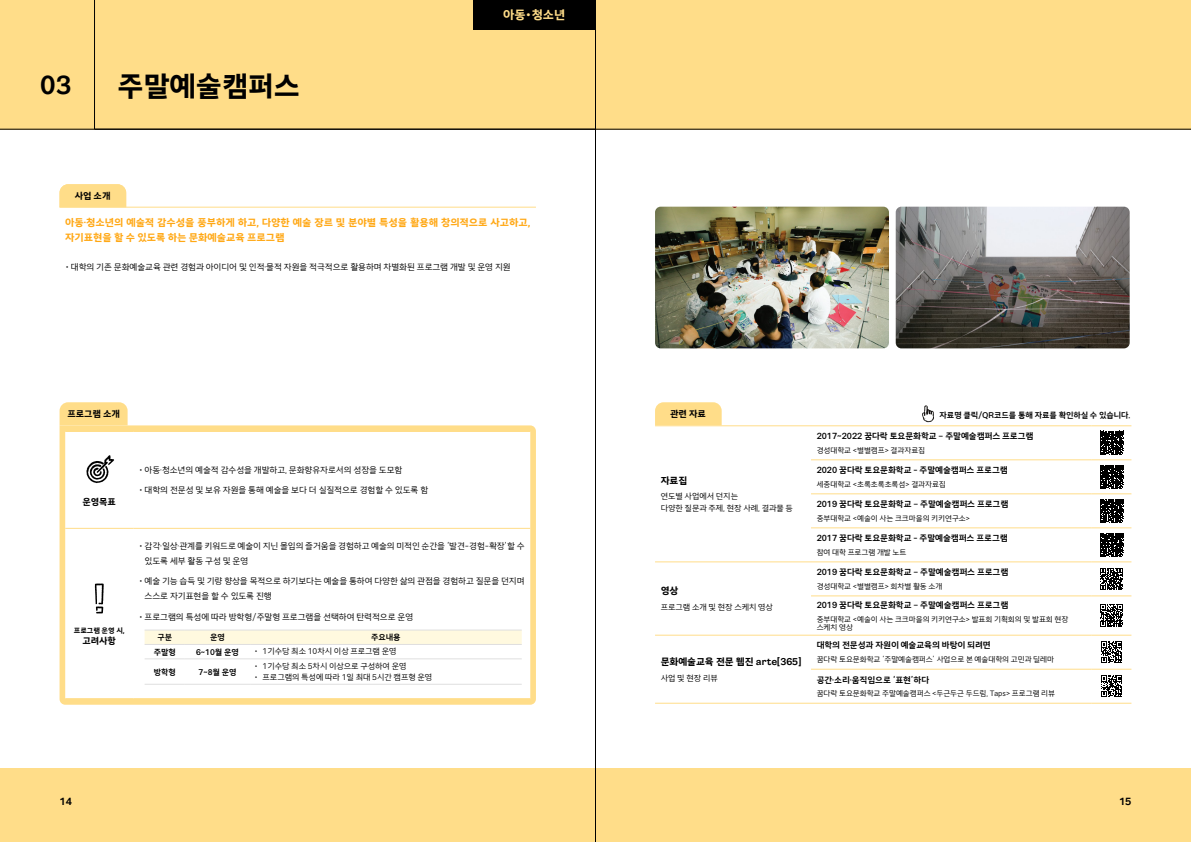
<style>
.page{position:relative;width:1191px;height:842px;background:#fff}
.page>*{position:absolute;margin:0;border:0;box-sizing:border-box;transform-origin:0 0}
.t1{font:28px "Happiness Sans Print Title";color:#000}
.t2{font:25px "Happiness Sans Print Title";color:#000}
.t3{font:12px "Happiness Sans Print Title";color:#ffdd89}
.t4{font:10px/15px "Happiness Sans Print Title";color:#ffa815}
.t5{font:10px "Happiness Sans Print Title";color:#000}
.t6{font:9.5px "Happiness Sans Print Title";color:#000}
.t7{font:9px "Happiness Sans Print Title";color:#000}
.t8{font:8.5px/15px "Happiness Sans Print Regular";color:#000}
.t9{font:8.5px "Happiness Sans Print Bold";color:#000}
.t10{font:8px/11.5px "Happiness Sans Print Regular";color:#000}
.t11{font:8px "Happiness Sans Print Bold";color:#000}
.t12{font:7.5px/8px "Happiness Sans Print Regular";color:#000}
.t13{font:7px "Happiness Sans Print Title";color:#000}
</style>
<div class="page">
<div style="left:0;top:0;width:595px;height:130px;background:#ffdd89"></div>
<div style="left:595px;top:0;width:596px;height:130px;background:#ffdd89"></div>
<hr style="left:0;top:129px;width:595px;height:1px;background:#000">
<hr style="left:595px;top:129px;width:596px;height:1px;background:#000">
<div style="left:473px;top:0;width:122px;height:29px;background:#000"></div>
<hr style="left:94px;top:0;width:1px;height:129px;background:#000">
<div style="left:0;top:768px;width:595px;height:74px;background:#ffdd89"></div>
<div style="left:595px;top:768px;width:596px;height:74px;background:#ffdd89"></div>
<svg style="left:60px;top:402px;width:68px;height:23px;background:#ffde8d"></svg>
<svg style="left:60px;top:425px;width:476px;height:280px;background:#ffde8e"></svg>
<svg style="left:65px;top:432px;width:465px;height:266px"></svg>
<hr style="left:133px;top:528px;width:397px;height:1px;background:#ffdd89">
<hr style="left:65px;top:528px;width:68px;height:1px;background:#ffdd89">
<hr style="left:65px;top:431px;width:68px;height:1px;background:#ffdd89">
<hr style="left:133px;top:431px;width:397px;height:1px;background:#ffdd89">
<hr style="left:65px;top:698px;width:68px;height:1px;background:#ffdd89">
<hr style="left:133px;top:698px;width:397px;height:1px;background:#ffdd89">
<svg style="left:86px;top:455px;width:29px;height:29px"></svg>
<svg style="left:95px;top:583px;width:9px;height:31px"></svg>
<div style="left:145px;top:631px;width:377px;height:13px;background:#fff9df"></div>
<hr style="left:145px;top:630px;width:40px;height:1px;background:#dfdfdf">
<hr style="left:185px;top:630px;width:65px;height:1px;background:#dfdfdf">
<hr style="left:250px;top:630px;width:272px;height:1px;background:#dfdfdf">
<hr style="left:145px;top:644px;width:40px;height:1px;background:#dfdfdf">
<hr style="left:185px;top:644px;width:65px;height:1px;background:#dfdfdf">
<hr style="left:250px;top:644px;width:272px;height:1px;background:#dfdfdf">
<hr style="left:145px;top:659px;width:40px;height:1px;background:#dfdfdf">
<hr style="left:185px;top:659px;width:65px;height:1px;background:#dfdfdf">
<hr style="left:250px;top:659px;width:272px;height:1px;background:#dfdfdf">
<hr style="left:145px;top:684px;width:40px;height:1px;background:#dfdfdf">
<hr style="left:185px;top:684px;width:65px;height:1px;background:#dfdfdf">
<hr style="left:250px;top:684px;width:272px;height:1px;background:#dfdfdf">
<hr style="left:60px;top:207px;width:476px;height:1px;background:#ffdd89">
<div style="left:60px;top:184px;width:66px;height:23px;background:#ffdd89"></div>
<img style="left:655px;top:207px;width:234px;height:141px">
<img style="left:895px;top:207px;width:234px;height:141px">
<div style="left:655px;top:402px;width:66px;height:23px;background:#ffdd89"></div>
<hr style="left:811px;top:459px;width:280px;height:1px;background:#ffdd89">
<hr style="left:1091px;top:459px;width:40px;height:1px;background:#ffdd89">
<hr style="left:811px;top:493px;width:280px;height:1px;background:#ffdd89">
<hr style="left:1091px;top:493px;width:40px;height:1px;background:#ffdd89">
<hr style="left:811px;top:527px;width:280px;height:1px;background:#ffdd89">
<hr style="left:1091px;top:527px;width:40px;height:1px;background:#ffdd89">
<hr style="left:811px;top:561px;width:280px;height:1px;background:#ffdd89">
<hr style="left:1091px;top:561px;width:40px;height:1px;background:#ffdd89">
<hr style="left:811px;top:595px;width:280px;height:1px;background:#ffdd89">
<hr style="left:1091px;top:595px;width:40px;height:1px;background:#ffdd89">
<hr style="left:811px;top:635px;width:280px;height:1px;background:#ffdd89">
<hr style="left:1091px;top:635px;width:40px;height:1px;background:#ffdd89">
<hr style="left:811px;top:669px;width:280px;height:1px;background:#ffdd89">
<hr style="left:1091px;top:669px;width:40px;height:1px;background:#ffdd89">
<hr style="left:811px;top:703px;width:280px;height:1px;background:#ffdd89">
<hr style="left:1091px;top:703px;width:40px;height:1px;background:#ffdd89">
<hr style="left:811px;top:425px;width:280px;height:1px;background:#ffdd89">
<hr style="left:1091px;top:425px;width:40px;height:1px;background:#ffdd89">
<hr style="left:655px;top:703px;width:156px;height:1px;background:#ffdd89">
<hr style="left:655px;top:425px;width:156px;height:1px;background:#ffdd89">
<hr style="left:655px;top:561px;width:156px;height:1px;background:#ffdd89">
<hr style="left:655px;top:635px;width:156px;height:1px;background:#ffdd89">
<svg style="left:1100px;top:431px;width:23px;height:24px"></svg>
<svg style="left:1100px;top:465px;width:23px;height:24px"></svg>
<svg style="left:1100px;top:499px;width:23px;height:24px"></svg>
<svg style="left:1100px;top:533px;width:23px;height:24px"></svg>
<svg style="left:1100px;top:568px;width:23px;height:22px"></svg>
<svg style="left:1100px;top:604px;width:23px;height:23px"></svg>
<svg style="left:1101px;top:641px;width:21px;height:22px"></svg>
<svg style="left:1101px;top:675px;width:21px;height:22px"></svg>
<svg style="left:922px;top:405px;width:12px;height:17px"></svg>
<hr style="left:595px;top:0;width:1px;height:842px;background:#000">
<h2 class="t2" style="left:40px;top:69px;width:32px">03</h2>
<h1 class="t1" style="left:118px;top:68px;width:184px">주말예술캠퍼스</h1>
<p class="t7" style="left:75px;top:190px;width:37px">사업 소개</p>
<h3 class="t3" style="left:503px;top:7px;width:63px">아동•청소년</h3>
<p class="t4" style="left:65px;top:215px;width:466px">아동·청소년의 예술적 감수성을 풍부하게 하고, 다양한 예술 장르 및 분야별 특성을 활용해 창의적으로 사고하고, 자기표현을 할 수 있도록 하는 문화예술교육 프로그램</p>
<p class="t8" style="left:65px;top:259px;width:447px">• 대학의 기존 문화예술교육 관련 경험과 아이디어 및 인적·물적 자원을 적극적으로 활용하며 차별화된 프로그램 개발 및 운영 지원</p>
<p class="t7" style="left:67px;top:408px;width:54px">프로그램 소개</p>
<p class="t7" style="left:82px;top:496px;width:35px">운영목표</p>
<p class="t13" style="left:74px;top:626px;width:52px">프로그램 운영 시,</p>
<p class="t7" style="left:82px;top:634px;width:35px">고려사항</p>
<p class="t8" style="left:139px;top:462px;width:265px">• 아동·청소년의 예술적 감수성을 개발하고, 문화향유자로서의 성장을 도모함</p>
<p class="t8" style="left:139px;top:483px;width:291px">• 대학의 전문성 및 보유 자원을 통해 예술을 보다 더 실질적으로 경험할 수 있도록 함</p>
<p class="t8" style="left:145px;top:538px;width:381px;text-indent:-6px">• 감각·일상·관계를 키워드로 예술이 지닌 몰입의 즐거움을 경험하고 예술의 미적인 순간을 ‘발견-경험-확장’할 수 있도록 세부 활동 구성 및 운영</p>
<p class="t8" style="left:145px;top:574px;width:381px;text-indent:-6px">• 예술 기능 습득 및 기량 향상을 목적으로 하기보다는 예술을 통하여 다양한 삶의 관점을 경험하고 질문을 던지며 스스로 자기표현을 할 수 있도록 진행</p>
<p class="t8" style="left:139px;top:609px;width:276px">• 프로그램의 특성에 따라 방학형/주말형 프로그램을 선택하여 탄력적으로 운영</p>
<p class="t11" style="left:157px;top:632px;width:16px">구분</p>
<p class="t11" style="left:210px;top:632px;width:16px">운영</p>
<p class="t11" style="left:371px;top:632px;width:31px">주요내용</p>
<p class="t11" style="left:154px;top:647px;width:24px">주말형</p>
<p class="t11" style="left:196px;top:647px;width:44px">6~10월 운영</p>
<p class="t10" style="left:254px;top:646px;width:144px">• 1기수당 최소 10차시 이상 프로그램 운영</p>
<p class="t11" style="left:154px;top:666px;width:24px">방학형</p>
<p class="t11" style="left:198px;top:666px;width:39px">7~8월 운영</p>
<p class="t10" style="left:254px;top:660px;width:154px">• 1기수당 최소 5차시 이상으로 구성하여 운영</p>
<p class="t10" style="left:254px;top:671px;width:180px">• 프로그램의 특성에 따라 1일 최대 5시간 캠프형 운영</p>
<p class="t7" style="left:670px;top:408px;width:37px">관련 자료</p>
<p class="t6" style="left:660px;top:474px;width:28px">자료집</p>
<p class="t10" style="left:660px;top:491px;width:134px">연도별 사업에서 던지는<br>다양한 질문과 주제, 현장 사례, 결과물 등</p>
<p class="t6" style="left:660px;top:585px;width:19px">영상</p>
<p class="t10" style="left:660px;top:601px;width:114px">프로그램 소개 및 현장 스케치 영상</p>
<p class="t6" style="left:660px;top:655px;width:142px">문화예술교육 전문 웹진 arte[365]</p>
<p class="t10" style="left:660px;top:672px;width:59px">사업 및 현장 리뷰</p>
<p class="t11" style="left:939px;top:410px;width:192px">자료명 클릭/QR코드를 통해 자료를 확인하실 수 있습니다.</p>
<p class="t9" style="left:816px;top:431px;width:218px">2017~2022 꿈다락 토요문화학교 – 주말예술캠퍼스 프로그램</p>
<p class="t12" style="left:816px;top:446px;width:110px">경성대학교 &lt;별별캠프&gt; 결과자료집</p>
<p class="t9" style="left:816px;top:465px;width:192px">2020 꿈다락 토요문화학교 - 주말예술캠퍼스 프로그램</p>
<p class="t12" style="left:816px;top:480px;width:131px">세종대학교 &lt;초록초록초록섬&gt; 결과자료집</p>
<p class="t9" style="left:816px;top:499px;width:193px">2019 꿈다락 토요문화학교 – 주말예술캠퍼스 프로그램</p>
<p class="t12" style="left:816px;top:514px;width:155px">중부대학교 &lt;예술이 사는 크크마을의 키키연구소&gt;</p>
<p class="t9" style="left:816px;top:533px;width:192px">2017 꿈다락 토요문화학교 - 주말예술캠퍼스 프로그램</p>
<p class="t12" style="left:816px;top:548px;width:91px">참여 대학 프로그램 개발 노트</p>
<p class="t9" style="left:816px;top:567px;width:193px">2019 꿈다락 토요문화학교 – 주말예술캠퍼스 프로그램</p>
<p class="t12" style="left:816px;top:582px;width:127px">경성대학교 &lt;별별캠프&gt; 회차별 활동 소개</p>
<p class="t9" style="left:816px;top:599px;width:193px">2019 꿈다락 토요문화학교 – 주말예술캠퍼스 프로그램</p>
<p class="t12" style="left:816px;top:615px;width:253px">중부대학교 &lt;예술이 사는 크크마을의 키키연구소&gt; 발표회 기획회의 및 발표회 현장 스케치 영상</p>
<p class="t9" style="left:816px;top:640px;width:175px">대학의 전문성과 자원이 예술교육의 바탕이 되려면</p>
<p class="t12" style="left:816px;top:655px;width:239px">꿈다락 토요문화학교 ‘주말예술캠퍼스’ 사업으로 본 예술대학의 고민과 딜레마</p>
<p class="t9" style="left:816px;top:674px;width:114px">공간·소리·움직임으로 ‘표현’하다</p>
<p class="t12" style="left:816px;top:689px;width:240px">꿈다락 토요문화학교 주말예술캠퍼스 &lt;두근두근 두드림, Taps&gt; 프로그램 리뷰</p>
<p class="t5" style="left:60px;top:794px;width:14px">14</p>
<p class="t5" style="left:1119px;top:794px;width:14px">15</p>
</div>
